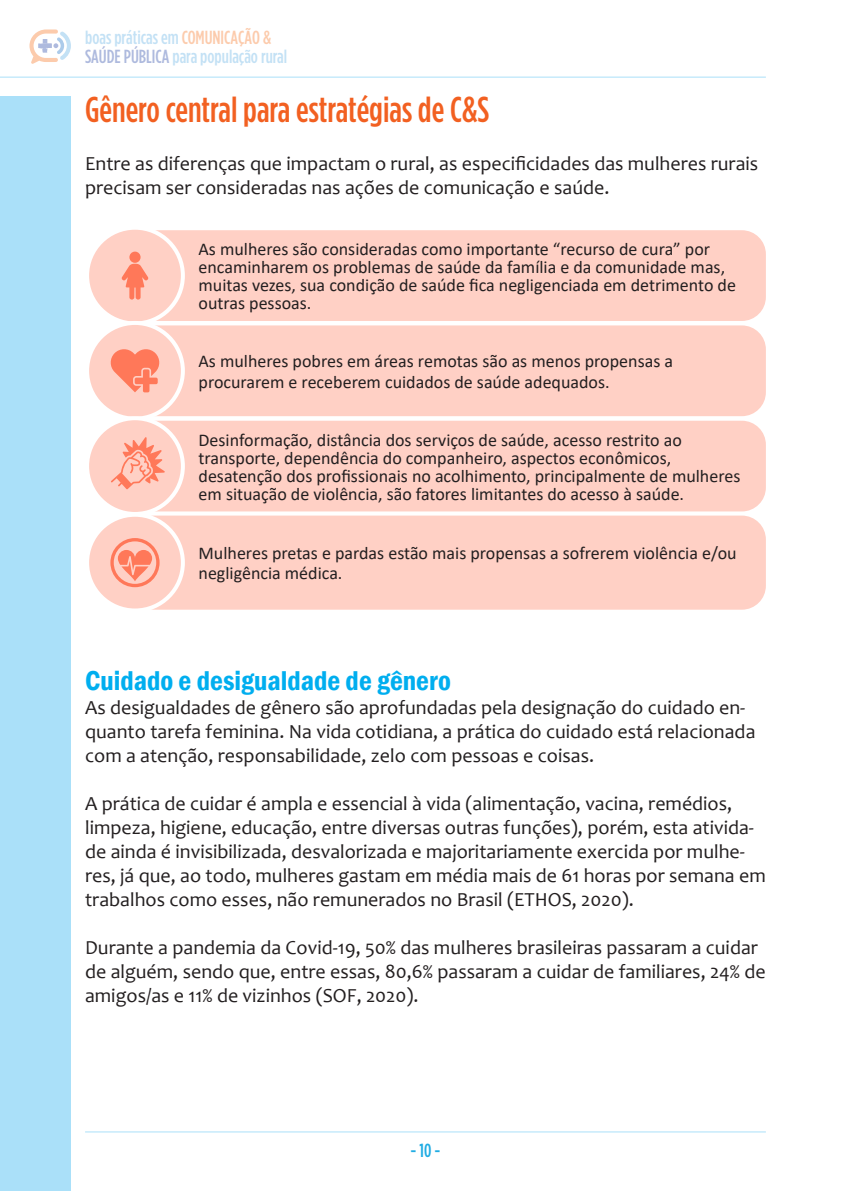
<style>
.page{position:relative;width:851px;height:1191px;background:#fff}
.page>*{position:absolute;margin:0;border:0;box-sizing:border-box;transform-origin:0 0}
.t1{font:500 36px "Gotham Condensed";color:#f26021}
.corpo{font:600 condensed 28px "Franklin Gothic";color:#00aeef}
.corpo-2{font:20px/24px "Candara";color:#231f20}
.t2{font:500 19px/19px "Gotham Condensed";color:#c3e1f5}
.t3{font:500 19px "Gotham Condensed";color:#20ace3}
.t4{font:18px/18px "Calibri";color:#231f20}
.s1{color:#fccbac}
.s2{color:#aebade}
</style>
<div class="page">
<svg style="left:29px;top:29px;width:42px;height:35px"></svg>
<hr style="left:0;top:77px;width:765px;height:1px;background:#aae0f9">
<hr style="left:85px;top:1131px;width:680px;height:1px;background:#aae0f9">
<div style="left:0;top:96px;width:71px;height:1095px;background:#aae0f9"></div>
<div style="left:130px;top:230px;width:635px;height:91px;background:#ffd0c5;border-radius:24px"></div>
<div style="left:130px;top:325px;width:635px;height:91px;background:#ffd0c5;border-radius:24px"></div>
<div style="left:130px;top:421px;width:635px;height:90px;background:#ffd0c5;border-radius:24px"></div>
<div style="left:130px;top:515px;width:635px;height:94px;background:#ffd0c5;border-radius:24px"></div>
<div style="left:87px;top:228px;width:96px;height:95px;background:#ffd0c5;border-radius:50%"></div>
<div style="left:85px;top:226px;width:100px;height:99px;border:4px solid #fff;border-radius:50%"></div>
<div style="left:87px;top:323px;width:96px;height:96px;background:#ffd0c5;border-radius:50%"></div>
<div style="left:85px;top:321px;width:100px;height:100px;border:4px solid #fff;border-radius:50%"></div>
<div style="left:87px;top:418px;width:96px;height:96px;background:#ffd0c5;border-radius:50%"></div>
<div style="left:85px;top:416px;width:100px;height:100px;border:4px solid #fff;border-radius:50%"></div>
<div style="left:87px;top:515px;width:96px;height:95px;background:#ffd0c5;border-radius:50%"></div>
<div style="left:85px;top:513px;width:100px;height:99px;border:4px solid #fff;border-radius:50%"></div>
<svg style="left:122px;top:252px;width:26px;height:47px"></svg>
<svg style="left:110px;top:349px;width:50px;height:43px"></svg>
<svg style="left:111px;top:437px;width:54px;height:52px"></svg>
<svg style="left:110px;top:538px;width:49px;height:49px"></svg>
<p class="t2" style="left:85px;top:28px;width:204px">boas práticas em <span class="s1">COMUNICAÇÃO &amp;<br></span><span class="s2">SAÚDE PÚBLICA</span> para população rural</p>
<p class="t1" style="left:85px;top:89px;width:405px">Gênero central para estratégias de C&amp;S</p>
<p class="corpo-2" style="left:85px;top:152px;width:674px">Entre as diferenças que impactam o rural, as especificidades das mulheres rurais precisam ser consideradas nas ações de comunicação e saúde.</p>
<p class="t4" style="left:198px;top:240px;width:539px">As mulheres são consideradas como importante “recurso de cura” por encaminharem os problemas de saúde da família e da comunidade mas, muitas vezes, sua condição de saúde fica negligenciada em detrimento de outras pessoas.</p>
<p class="t4" style="left:198px;top:349px;width:476px;line-height:21.6px">As mulheres pobres em áreas remotas são as menos propensas a procurarem e receberem cuidados de saúde adequados.</p>
<p class="t4" style="left:198px;top:430px;width:543px">Desinformação, distância dos serviços de saúde, acesso restrito ao transporte, dependência do companheiro, aspectos econômicos, desatenção dos profissionais no acolhimento, principalmente de mulheres em situação de violência, são fatores limitantes do acesso à saúde.</p>
<p class="t4" style="left:198px;top:543px;width:539px;line-height:20px">Mulheres pretas e pardas estão mais propensas a sofrerem violência e/ou negligência médica.</p>
<p class="corpo" style="left:85px;top:661px;width:367px">Cuidado e desigualdade de gênero</p>
<p class="corpo-2" style="left:85px;top:695px;width:671px">As desigualdades de gênero são aprofundadas pela designação do cuidado en&shy;quanto tarefa feminina. Na vida cotidiana, a prática do cuidado está relacionada com a atenção, responsabilidade, zelo com pessoas e coisas.</p>
<p class="corpo-2" style="left:85px;top:791px;width:682px">A prática de cuidar é ampla e essencial à vida (alimentação, vacina, remédios, limpeza, higiene, educação, entre diversas outras funções), porém, esta ativida&shy;de ainda é invisibilizada, desvalorizada e majoritariamente exercida por mulhe&shy;res, já que, ao todo, mulheres gastam em média mais de 61 horas por semana em trabalhos como esses, não remunerados no Brasil (ETHOS, 2020).</p>
<p class="corpo-2" style="left:85px;top:935px;width:682px">Durante a pandemia da Covid-19, 50% das mulheres brasileiras passaram a cuidar de alguém, sendo que, entre essas, 80,6% passaram a cuidar de familiares, 24% de amigos/as e 11% de vizinhos (SOF, 2020).</p>
<p class="t3" style="left:410px;top:1140px;width:31px">- 10 -</p>
</div>
